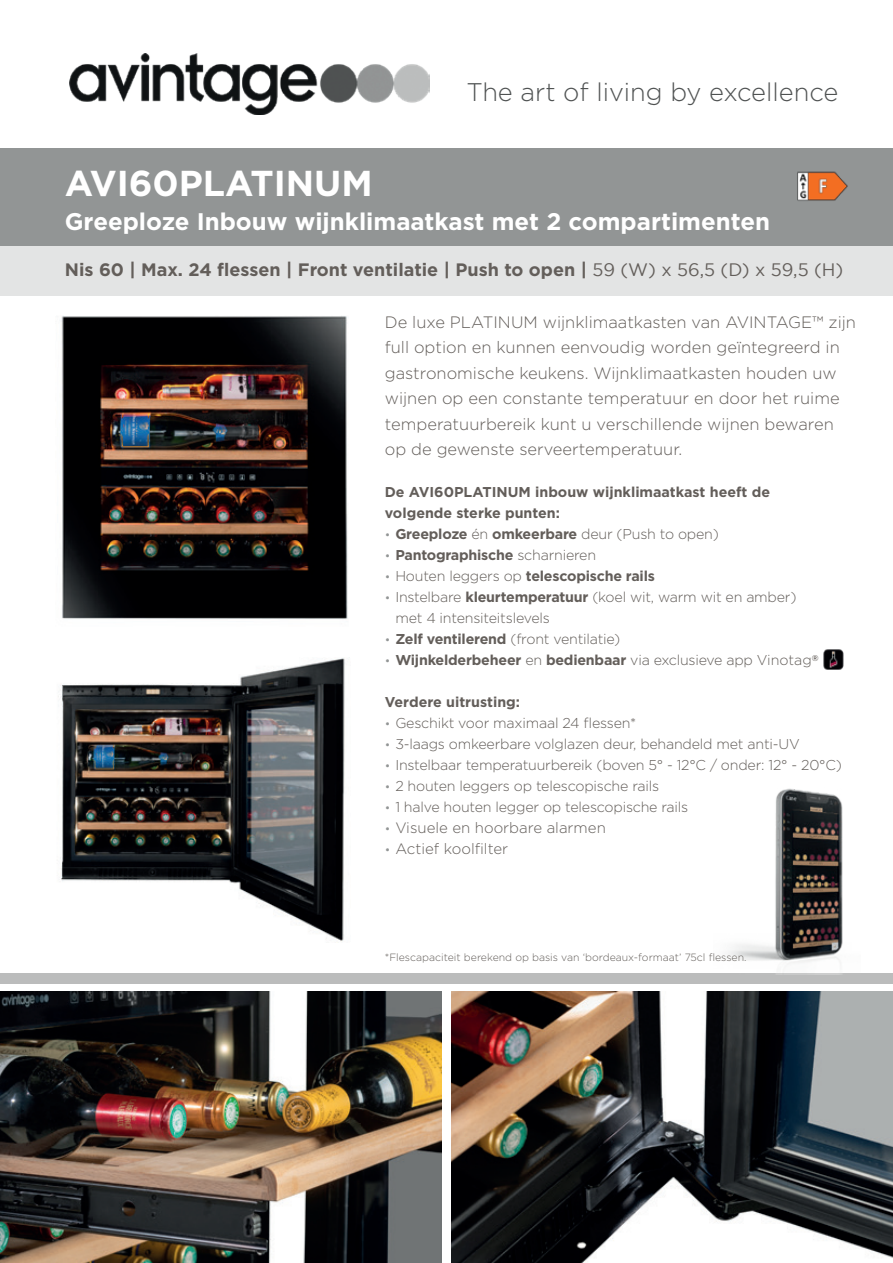
<style>
.page{position:relative;width:893px;height:1263px;background:#fff}
.page>*{position:absolute;margin:0;border:0;box-sizing:border-box;transform-origin:0 0}
.t1{font:700 36px "Gotham";color:#fff}
.t2{font:300 25.5px "Gotham";color:#4f5252}
.t3{font:700 24px "Gotham";color:#fff}
.t4{font:700 18px "Gotham";color:#635e5a}
.t5{font:300 16.5px/25.5px "Gotham";color:#635e5a}
.t6{font:300 15px "Gotham";color:#635e5a}
.t7{font:300 14.25px/21px "Gotham";letter-spacing:-.015em;color:#635e5a}
.t8{font:700 14.25px/21px "Gotham";letter-spacing:-.015em;color:#635e5a}
.t9{font:300 10.5px "Gotham";color:#635e5a}
.s1{font-weight:400}
.s2{font-weight:300;font-size:12px;color:#929595}
.s3{font-weight:300}
.s4{font-size:12px;color:#929595}
.s5{font-weight:700}
</style>
<div class="page">
<img style="left:0;top:992px;width:441px;height:271px">
<img style="left:69px;top:53px;width:360px;height:61px">
<div style="left:0;top:148px;width:893px;height:98px;background:#929595"></div>
<img style="left:823px;top:649px;width:21px;height:21px">
<div style="left:0;top:973px;width:893px;height:10px;background:#bbbcbc"></div>
<img style="left:452px;top:992px;width:441px;height:271px">
<img style="left:728px;top:788px;width:115px;height:187px">
<img style="left:61px;top:316px;width:287px;height:303px">
<div style="left:0;top:246px;width:893px;height:50px;background:#e3e4e4"></div>
<img style="left:797px;top:171px;width:51px;height:30px">
<img style="left:58px;top:658px;width:287px;height:284px">
<h2 class="t2" style="left:466px;top:78px;width:374px">The art of living by excellence</h2>
<h1 class="t1" style="left:65px;top:162px;width:309px">AVI60PLATINUM</h1>
<h3 class="t3" style="left:65px;top:208px;width:707px">Greeploze Inbouw wijnklimaatkast met 2 compartimenten</h3>
<p class="t4" style="left:65px;top:259px;width:780px">Nis 60 | Max. 24 flessen | Front ventilatie | Push to open | <span class="s1">59 (W) x 56,5 (D) x 59,5 (H)</span></p>
<p class="t5" style="left:385px;top:309px;width:473px">De luxe PLATINUM wijnklimaatkasten van AVINTAGE™ zijn full option en kunnen eenvoudig worden geïntegreerd in gastronomische keukens. Wijnklimaatkasten houden uw wijnen op een constante temperatuur en door het ruime temperatuurbereik kunt u verschillende wijnen bewaren op de gewenste serveertemperatuur.</p>
<p class="t8" style="left:385px;top:482px;width:387px">De AVI60PLATINUM inbouw wijnklimaatkast heeft de volgende sterke punten:</p>
<p class="t8" style="left:385px;top:524px;width:336px"><span class="s2">•</span> Greeploze <span class="s3">én</span> omkeerbare <span class="s3">deur (Push to open)</span></p>
<p class="t8" style="left:385px;top:545px;width:213px"><span class="s2">•</span> Pantographische <span class="s3">scharnieren</span></p>
<p class="t8" style="left:385px;top:566px;width:272px"><span class="s2">•</span> <span class="s3">Houten leggers op</span> telescopische rails</p>
<p class="t7" style="left:395px;top:587px;width:403px;text-indent:-10px"><span class="s4">•</span> Instelbare <span class="s5">kleurtemperatuur</span> (koel wit, warm wit en amber) met 4 intensiteitslevels</p>
<p class="t7" style="left:385px;top:629px;width:237px"><span class="s4">•</span> <span class="s5">Zelf ventilerend</span> (front ventilatie)</p>
<p class="t8" style="left:385px;top:650px;width:435px"><span class="s2">•</span> Wijnkelderbeheer <span class="s3">en</span> bedienbaar <span class="s3">via exclusieve app Vinotag</span><sup>®</sup></p>
<p class="t8" style="left:385px;top:692px;width:137px">Verdere uitrusting:</p>
<p class="t7" style="left:385px;top:713px;width:253px"><span class="s4">•</span> Geschikt voor maximaal 24 flessen*</p>
<p class="t7" style="left:385px;top:734px;width:416px"><span class="s4">•</span> 3-laags omkeerbare volglazen deur, behandeld met anti-UV</p>
<p class="t7" style="left:385px;top:755px;width:459px"><span class="s4">•</span> Instelbaar temperatuurbereik (boven 5° - 12°C / onder: 12° - 20°C)</p>
<p class="t7" style="left:385px;top:776px;width:276px"><span class="s4">•</span> 2 houten leggers op telescopische rails</p>
<p class="t7" style="left:385px;top:797px;width:305px"><span class="s4">•</span> 1 halve houten legger op telescopische rails</p>
<p class="t6" style="left:385px;top:820px;width:223px"><span class="s4">•</span> Visuele en hoorbare alarmen</p>
<p class="t6" style="left:385px;top:841px;width:125px"><span class="s4">•</span> Actief koolfilter</p>
<p class="t9" style="left:385px;top:952px;width:363px">*Flescapaciteit berekend op basis van ‘bordeaux-formaat’ 75cl flessen.</p>
</div>
